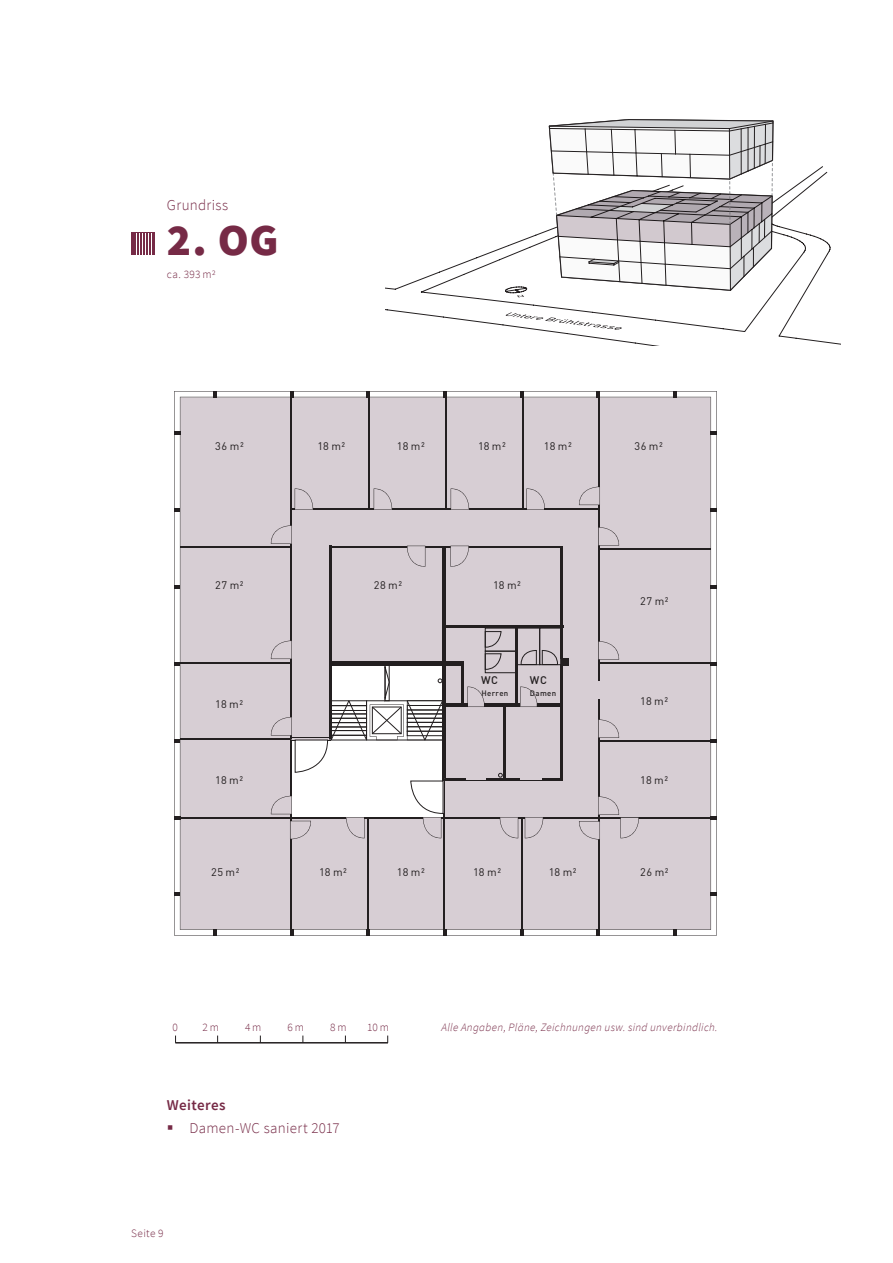
<style>
.page{position:relative;width:893px;height:1263px;background:#fff}
.page>*{position:absolute;margin:0;border:0;box-sizing:border-box;transform-origin:0 0}
.t1{font:900 45px "Source Sans Pro";color:#762a46}
.t2{font:300 15px "Source Sans Pro";letter-spacing:.02em;color:#762a46}
.t3{font:600 15px "Source Sans Pro";letter-spacing:.025em;color:#762a46}
.t4{font:italic 300 11.25px "Source Sans Pro";letter-spacing:.03em;color:#762a46}
.t5{font:300 11.25px "Source Sans Pro";letter-spacing:.04em;color:#762a46}
.t6{font:10.95px "DIN";letter-spacing:.05em;color:#231f20}
.t7{font:500 10.95px "DIN";color:#231f20}
.t8{font:500 7.8px "DIN";letter-spacing:.045em;color:#231f20}
</style>
<div class="page">
<hr style="left:131px;top:233px;width:2px;height:22px;background:#762a46">
<svg style="left:133px;top:232px;width:19px;height:1px"></svg>
<hr style="left:134px;top:233px;width:2px;height:22px;background:#762a46">
<hr style="left:137px;top:233px;width:2px;height:22px;background:#762a46">
<hr style="left:140px;top:233px;width:2px;height:22px;background:#762a46">
<hr style="left:143px;top:233px;width:2px;height:22px;background:#762a46">
<hr style="left:146px;top:233px;width:2px;height:22px;background:#762a46">
<hr style="left:149px;top:233px;width:2px;height:22px;background:#762a46">
<hr style="left:152px;top:233px;width:2px;height:22px;background:#762a46">
<svg style="left:174px;top:391px;width:543px;height:544px;background:#d6cdd3"></svg>
<svg style="left:174px;top:431px;width:6px;height:4px"></svg>
<svg style="left:213px;top:391px;width:4px;height:6px"></svg>
<svg style="left:290px;top:391px;width:4px;height:6px"></svg>
<svg style="left:366px;top:391px;width:4px;height:6px"></svg>
<svg style="left:443px;top:391px;width:4px;height:6px"></svg>
<svg style="left:520px;top:391px;width:3px;height:6px"></svg>
<svg style="left:596px;top:391px;width:4px;height:6px"></svg>
<svg style="left:673px;top:391px;width:3px;height:6px"></svg>
<svg style="left:213px;top:929px;width:4px;height:6px"></svg>
<svg style="left:290px;top:929px;width:4px;height:6px"></svg>
<svg style="left:366px;top:929px;width:4px;height:6px"></svg>
<svg style="left:443px;top:929px;width:4px;height:6px"></svg>
<svg style="left:520px;top:929px;width:3px;height:6px"></svg>
<svg style="left:596px;top:929px;width:4px;height:6px"></svg>
<svg style="left:673px;top:929px;width:3px;height:6px"></svg>
<svg style="left:174px;top:508px;width:6px;height:3px"></svg>
<svg style="left:711px;top:508px;width:6px;height:3px"></svg>
<svg style="left:711px;top:431px;width:6px;height:4px"></svg>
<svg style="left:174px;top:585px;width:6px;height:3px"></svg>
<svg style="left:711px;top:585px;width:6px;height:3px"></svg>
<svg style="left:174px;top:662px;width:6px;height:3px"></svg>
<svg style="left:711px;top:662px;width:6px;height:3px"></svg>
<svg style="left:174px;top:738px;width:6px;height:4px"></svg>
<svg style="left:711px;top:738px;width:6px;height:4px"></svg>
<svg style="left:174px;top:892px;width:6px;height:4px"></svg>
<svg style="left:711px;top:815px;width:6px;height:4px"></svg>
<svg style="left:174px;top:815px;width:6px;height:4px"></svg>
<svg style="left:711px;top:892px;width:6px;height:4px"></svg>
<svg style="left:374px;top:488px;width:18px;height:21px"></svg>
<svg style="left:451px;top:488px;width:18px;height:21px"></svg>
<svg style="left:526px;top:488px;width:19px;height:21px"></svg>
<svg style="left:579px;top:487px;width:21px;height:18px"></svg>
<hr style="left:290px;top:397px;width:2px;height:128px;background:#231f20">
<hr style="left:290px;top:659px;width:2px;height:58px;background:#231f20">
<hr style="left:290px;top:544px;width:2px;height:97px;background:#231f20">
<hr style="left:290px;top:735px;width:2px;height:61px;background:#231f20">
<hr style="left:290px;top:814px;width:2px;height:115px;background:#231f20">
<hr style="left:368px;top:397px;width:2px;height:112px;background:#231f20">
<hr style="left:313px;top:508px;width:61px;height:1px;background:#231f20">
<hr style="left:180px;top:546px;width:112px;height:2px;background:#231f20">
<hr style="left:330px;top:546px;width:232px;height:2px;background:#231f20">
<hr style="left:180px;top:662px;width:112px;height:1px;background:#231f20">
<hr style="left:330px;top:662px;width:134px;height:4px;background:#231f20">
<hr style="left:180px;top:738px;width:112px;height:1px;background:#231f20">
<svg style="left:292px;top:488px;width:21px;height:21px"></svg>
<hr style="left:392px;top:508px;width:59px;height:1px;background:#231f20">
<hr style="left:469px;top:508px;width:57px;height:1px;background:#231f20">
<hr style="left:545px;top:508px;width:55px;height:1px;background:#231f20">
<hr style="left:599px;top:548px;width:112px;height:2px;background:#231f20">
<hr style="left:599px;top:661px;width:112px;height:2px;background:#231f20">
<hr style="left:599px;top:740px;width:112px;height:2px;background:#231f20">
<hr style="left:543px;top:817px;width:168px;height:2px;background:#231f20">
<hr style="left:445px;top:397px;width:2px;height:112px;background:#231f20">
<hr style="left:521px;top:397px;width:2px;height:112px;background:#231f20">
<hr style="left:598px;top:397px;width:2px;height:90px;background:#231f20">
<hr style="left:598px;top:505px;width:2px;height:176px;background:#231f20">
<hr style="left:598px;top:699px;width:2px;height:97px;background:#231f20">
<hr style="left:598px;top:839px;width:2px;height:90px;background:#231f20">
<hr style="left:521px;top:817px;width:1px;height:112px;background:#231f20">
<hr style="left:443px;top:813px;width:2px;height:116px;background:#231f20">
<hr style="left:367px;top:817px;width:2px;height:112px;background:#231f20">
<svg style="left:598px;top:527px;width:21px;height:19px"></svg>
<svg style="left:598px;top:641px;width:21px;height:19px"></svg>
<svg style="left:598px;top:719px;width:21px;height:19px"></svg>
<svg style="left:579px;top:796px;width:60px;height:43px;background:#c9c0c6"></svg>
<svg style="left:346px;top:817px;width:19px;height:21px"></svg>
<svg style="left:271px;top:796px;width:21px;height:18px"></svg>
<svg style="left:290px;top:821px;width:21px;height:18px"></svg>
<svg style="left:271px;top:641px;width:21px;height:18px"></svg>
<svg style="left:271px;top:525px;width:21px;height:19px"></svg>
<svg style="left:407px;top:546px;width:18px;height:21px"></svg>
<svg style="left:450px;top:546px;width:19px;height:21px"></svg>
<svg style="left:520px;top:686px;width:17px;height:21px"></svg>
<svg style="left:467px;top:686px;width:17px;height:21px"></svg>
<svg style="left:498px;top:773px;width:5px;height:4px"></svg>
<hr style="left:441px;top:817px;width:59px;height:2px;background:#231f20">
<hr style="left:180px;top:817px;width:166px;height:2px;background:#231f20">
<svg style="left:500px;top:817px;width:43px;height:21px"></svg>
<hr style="left:365px;top:817px;width:58px;height:2px;background:#231f20">
<hr style="left:330px;top:546px;width:2px;height:194px;background:#231f20">
<hr style="left:443px;top:626px;width:120px;height:2px;background:#231f20">
<div style="left:485px;top:628px;width:32px;height:23px;border:1px solid #231f20"></div>
<div style="left:485px;top:651px;width:32px;height:22px;border:1px solid #231f20"></div>
<div style="left:517px;top:628px;width:23px;height:37px;border:1px solid #231f20"></div>
<div style="left:540px;top:628px;width:21px;height:37px;border:1px solid #231f20"></div>
<div style="left:561px;top:659px;width:7px;height:7px;background:#231f20"></div>
<svg style="left:485px;top:631px;width:16px;height:39px"></svg>
<svg style="left:521px;top:650px;width:37px;height:15px"></svg>
<hr style="left:465px;top:780px;width:89px;height:1px;background:#231f20">
<svg style="left:410px;top:780px;width:33px;height:58px"></svg>
<svg style="left:271px;top:666px;width:173px;height:107px"></svg>
<hr style="left:291px;top:737px;width:40px;height:1px;background:#231f20">
<hr style="left:444px;top:779px;width:1px;height:39px;background:#231f20">
<svg style="left:385px;top:229px;width:455px;height:116px"></svg>
<svg style="left:549px;top:119px;width:281px;height:172px"></svg>
<hr style="left:175px;top:1042px;width:213px;height:1px;background:#231f20">
<p class="t2" style="left:167px;top:196px;width:63px">Grundriss</p>
<p class="t1" style="left:167px;top:209px;width:113px">2. OG</p>
<p class="t5" style="left:167px;top:267px;width:50px">ca. 393 m2</p>
<p class="t6" style="left:215px;top:439px;width:30px">36 m²</p>
<p class="t6" style="left:317px;top:439px;width:29px">18 m²</p>
<p class="t6" style="left:397px;top:439px;width:29px">18 m²</p>
<p class="t6" style="left:478px;top:439px;width:29px">18 m²</p>
<p class="t6" style="left:544px;top:439px;width:29px">18 m²</p>
<p class="t6" style="left:634px;top:439px;width:30px">36 m²</p>
<p class="t6" style="left:215px;top:578px;width:30px">27 m²</p>
<p class="t6" style="left:374px;top:578px;width:30px">28 m²</p>
<p class="t6" style="left:493px;top:578px;width:29px">18 m²</p>
<p class="t6" style="left:640px;top:595px;width:30px">27 m²</p>
<p class="t6" style="left:215px;top:697px;width:29px">18 m²</p>
<p class="t7" style="left:481px;top:673px;width:18px">WC</p>
<p class="t8" style="left:481px;top:689px;width:29px">Herren</p>
<p class="t7" style="left:530px;top:673px;width:18px">WC</p>
<p class="t8" style="left:530px;top:689px;width:28px">Damen</p>
<p class="t6" style="left:640px;top:694px;width:29px">18 m²</p>
<p class="t6" style="left:215px;top:773px;width:29px">18 m²</p>
<p class="t6" style="left:640px;top:773px;width:29px">18 m²</p>
<p class="t6" style="left:211px;top:865px;width:30px">25 m²</p>
<p class="t6" style="left:319px;top:865px;width:29px">18 m²</p>
<p class="t6" style="left:397px;top:865px;width:29px">18 m²</p>
<p class="t6" style="left:473px;top:865px;width:29px">18 m²</p>
<p class="t6" style="left:549px;top:865px;width:29px">18 m²</p>
<p class="t6" style="left:640px;top:865px;width:30px">26 m²</p>
<p class="t5" style="left:173px;top:1020px;width:7px">0</p>
<p class="t5" style="left:203px;top:1020px;width:18px">2m</p>
<p class="t5" style="left:245px;top:1020px;width:18px">4m</p>
<p class="t5" style="left:288px;top:1020px;width:18px">6m</p>
<p class="t5" style="left:330px;top:1020px;width:18px">8m</p>
<p class="t5" style="left:367px;top:1020px;width:23px">10m</p>
<p class="t3" style="left:167px;top:1095px;width:60px">Weiteres</p>
<p class="t2" style="left:189px;top:1118px;width:152px">Damen-WC saniert 2017</p>
<p class="t5" style="left:131px;top:1226px;width:34px">Seite 9</p>
<p class="t4" style="left:441px;top:1020px;width:278px">Alle Angaben, Pläne, Zeichnungen usw. sind unverbindlich.</p>
</div>
